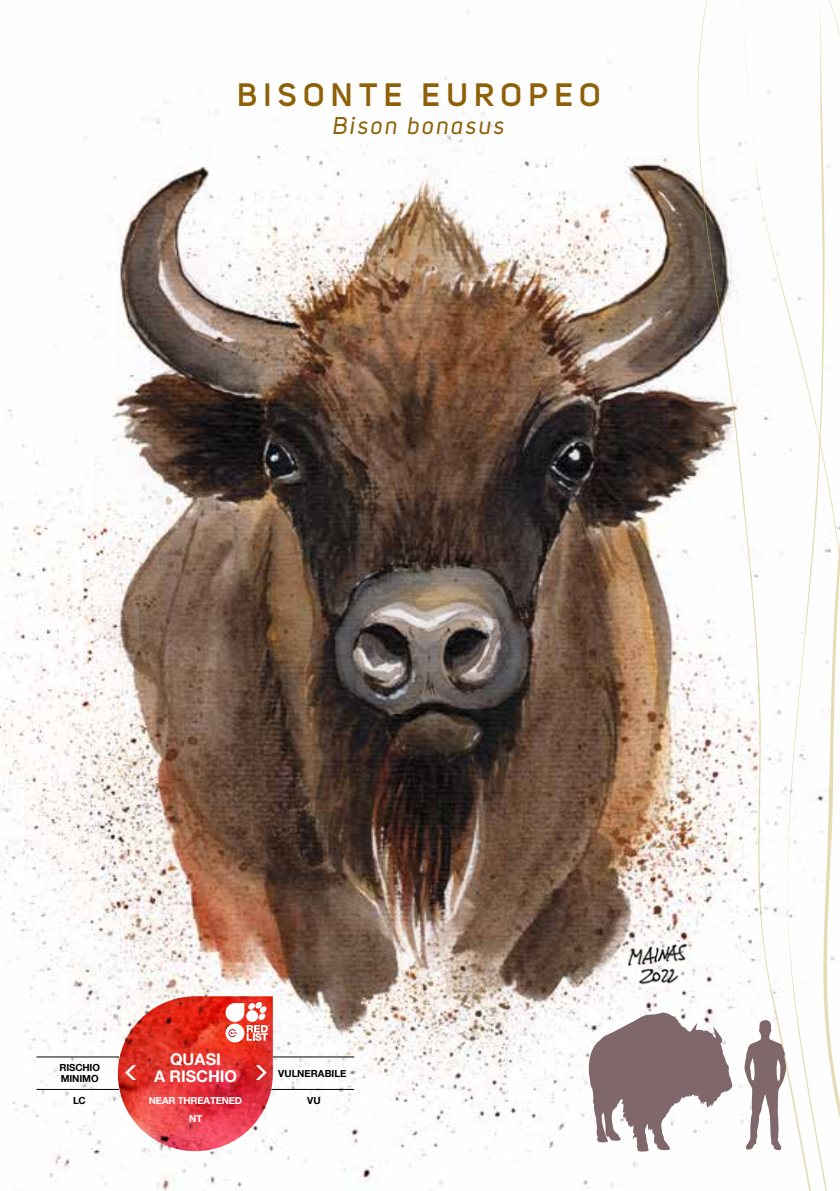
<style>
.page{position:relative;width:840px;height:1191px;background:#fff}
.page>*{position:absolute;margin:0;border:0;box-sizing:border-box;transform-origin:0 0}
.t1{font:600 32px "Uni Sans";letter-spacing:.2em;color:#8e6008}
.t2{font:italic 24px "Uni Sans";letter-spacing:.1em;color:#8e6008}
.t3{font:700 16px/17px "Helvetica Neue";letter-spacing:-.005em;color:#fff;text-align:center}
.t4{font:700 9.8px/10.8px "Helvetica Neue";letter-spacing:-.01em;color:#020203}
.t5{font:700 9.8px/18.4px "Helvetica Neue";letter-spacing:-.025em;color:#fff;text-align:center}
</style>
<div class="page">
<img style="left:0;top:10px;width:697px;height:1181px">
<svg style="left:822px;top:0;width:15px;height:1191px"></svg>
<svg style="left:822px;top:24px;width:17px;height:750px"></svg>
<svg style="left:697px;top:0;width:125px;height:1191px"></svg>
<svg style="left:743px;top:1020px;width:42px;height:130px"></svg>
<svg style="left:588px;top:1012px;width:144px;height:139px"></svg>
<img style="left:118px;top:996px;width:155px;height:155px">
<div style="left:225px;top:1023px;width:19px;height:19px;background:#fff;border-radius:50%"></div>
<svg style="left:225px;top:1002px;width:44px;height:39px"></svg>
<hr style="left:273px;top:1056px;width:81px;height:1px;background:#020203">
<hr style="left:36px;top:1056px;width:83px;height:1px;background:#020203">
<hr style="left:271px;top:1089px;width:83px;height:1px;background:#020203">
<hr style="left:36px;top:1089px;width:83px;height:1px;background:#020203">
<svg style="left:255px;top:1065px;width:11px;height:14px"></svg>
<svg style="left:125px;top:1065px;width:11px;height:14px"></svg>
<svg style="left:664px;top:938px;width:21px;height:1px"></svg>
<img style="left:621px;top:939px;width:72px;height:52px">
<h1 class="t1" style="left:237px;top:75px;width:365px">BISONTE EUROPEO</h1>
<h2 class="t2" style="left:332px;top:111px;width:173px">Bison bonasus</h2>
<p class="t4" style="left:59px;top:1062px;width:42px">RISCHIO<br>MINIMO</p>
<p class="t4" style="left:73px;top:1095px;width:14px">LC</p>
<h3 class="t3" style="left:154px;top:1050px;width:84px">QUASI<br>A RISCHIO</h3>
<p class="t5" style="left:149px;top:1091px;width:95px">NEAR THREATENED<br>NT</p>
<p class="t4" style="left:278px;top:1068px;width:70px">VULNERABILE</p>
<p class="t4" style="left:307px;top:1095px;width:15px">VU</p>
</div>
